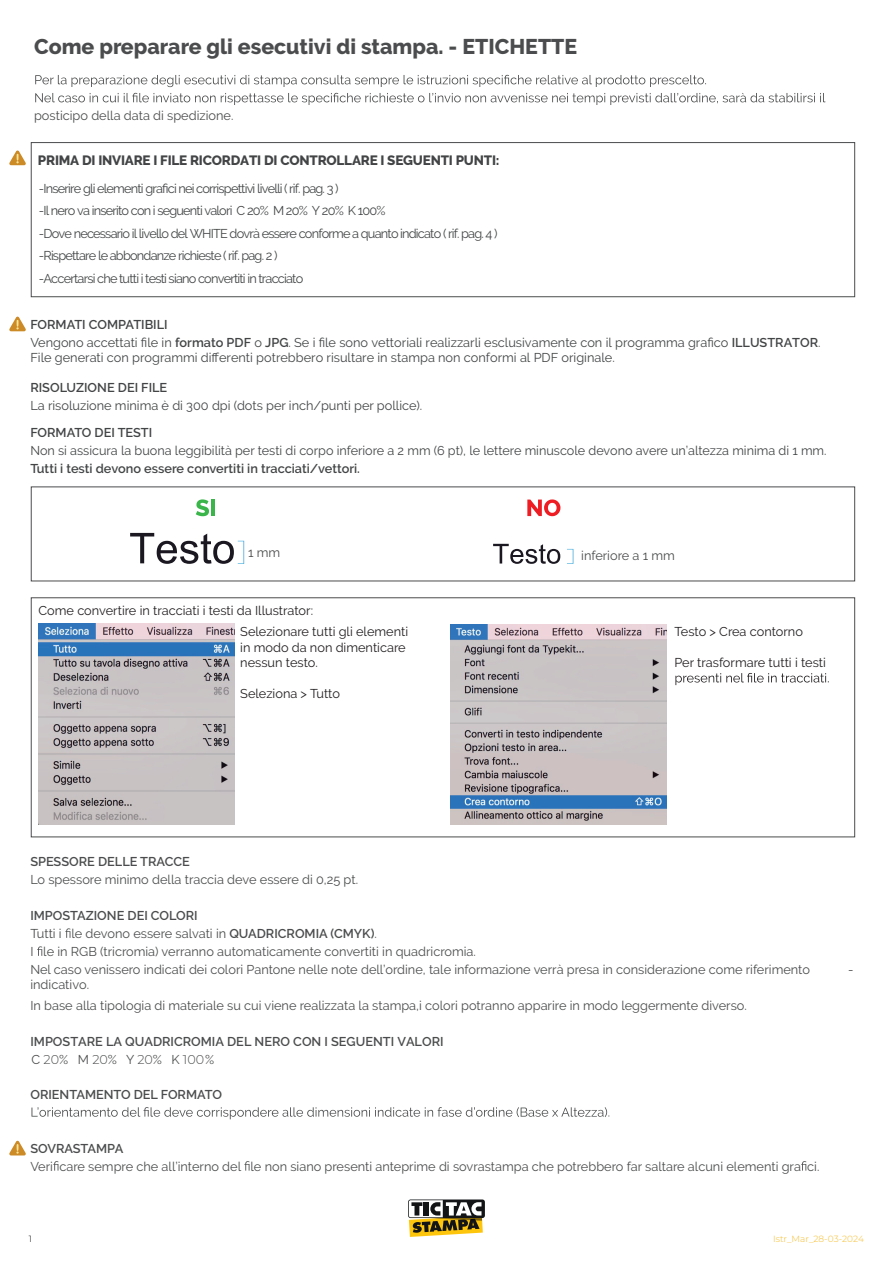
<style>
.page{position:relative;width:893px;height:1263px;background:#fff}
.page>*{position:absolute;margin:0;border:0;box-sizing:border-box;transform-origin:0 0}
.t1{font:800 21.3px "Raleway";color:#4b4c4d}
.t2{font:800 13.5px "Raleway";letter-spacing:-.015em;color:#424445}
.t3{font:12.75px/18px "Raleway";color:#4b4c4d}
.t4{font:12.75px/18px "Raleway";color:#424445}
.t5{font:12.75px/22.5px "Raleway";letter-spacing:-.065em;color:#424445}
.t6{font:12.75px/15.3px "Raleway";color:#231f20}
.t7{font:600 12.75px "Raleway";color:#4b4c4d}
.t8{font:600 12.75px "Raleway";color:#424445}
.t9{font:300 12.75px "Montserrat";color:#4b4c4d}
.t10{font:300 9px "Montserrat";color:#f7bc28}
.t11{font:300 9px "Montserrat";color:#000001}
.s1{font-weight:600}
.s2{font-family:"Raleway";font-weight:400}
</style>
<div class="page">
<svg style="left:35px;top:75px;width:671px;height:12px"></svg>
<svg style="left:35px;top:93px;width:790px;height:12px"></svg>
<svg style="left:65px;top:928px;width:6px;height:10px"></svg>
<svg style="left:37px;top:946px;width:5px;height:10px"></svg>
<svg style="left:32px;top:1107px;width:577px;height:12px"></svg>
<svg style="left:53px;top:1161px;width:6px;height:9px"></svg>
<svg style="left:244px;top:1161px;width:6px;height:9px"></svg>
<svg style="left:801px;top:1161px;width:5px;height:9px"></svg>
<div style="left:31px;top:142px;width:824px;height:155px;border:1px solid #4b4c4d"></div>
<svg style="left:493px;top:544px;width:67px;height:20px"></svg>
<svg style="left:196px;top:499px;width:13px;height:17px"></svg>
<hr style="left:211px;top:499px;width:4px;height:17px;background:#3ab54a">
<svg style="left:527px;top:499px;width:33px;height:17px"></svg>
<svg style="left:567px;top:549px;width:6px;height:15px"></svg>
<svg style="left:130px;top:533px;width:114px;height:31px"></svg>
<img style="left:39px;top:624px;width:195px;height:200px">
<svg style="left:675px;top:673px;width:154px;height:12px"></svg>
<div style="left:31px;top:597px;width:824px;height:240px;border:1px solid #4b4c4d"></div>
<svg style="left:9px;top:1140px;width:17px;height:15px"></svg>
<img style="left:450px;top:625px;width:216px;height:200px">
<svg style="left:9px;top:150px;width:17px;height:15px"></svg>
<svg style="left:9px;top:316px;width:17px;height:15px"></svg>
<svg style="left:408px;top:1199px;width:77px;height:38px"></svg>
<h1 class="t1" style="left:34px;top:34px;width:544px">Come preparare gli esecutivi di stampa. - ETICHETTE</h1>
<p class="t3" style="left:34px;top:107px;width:201px">posticipo della data di spedizione.</p>
<p class="t2" style="left:38px;top:153px;width:463px">PRIMA DI INVIARE I FILE RICORDATI DI CONTROLLARE I SEGUENTI PUNTI:</p>
<p class="t5" style="left:39px;top:177px;width:460px">-Inserire gli elementi grafici nei corrispettivi livelli ( rif. pag. 3 )<br>-Il nero va inserito con i seguenti valori C 20% M 20% Y 20% K 100%<br>-Dove necessario il livello del WHITE dovrà essere conforme a quanto indicato ( rif. pag. 4 ) -Rispettare le abbondanze richieste ( rif. pag. 2 )<br>-Accertarsi che tutti i testi siano convertiti in tracciato</p>
<p class="t4" style="left:30px;top:315px;width:792px"><span class="s1">FORMATI COMPATIBILI<br></span>Vengono accettati file in <span class="s1">formato PDF</span> o <span class="s1">JPG</span>. Se i file sono vettoriali realizzarli esclusivamente con il programma grafico <span class="s1">ILLUSTRATOR</span>.</p>
<p class="t4" style="left:30px;top:348px;width:586px">File generati con programmi differenti potrebbero risultare in stampa non conformi al PDF originale.</p>
<p class="t8" style="left:30px;top:380px;width:138px">RISOLUZIONE DEI FILE</p>
<p class="t4" style="left:30px;top:396px;width:393px">La risoluzione minima è di 300 dpi (dots per inch/punti per pollice).</p>
<p class="t8" style="left:30px;top:425px;width:123px">FORMATO DEI TESTI</p>
<p class="t4" style="left:30px;top:441px;width:798px">Non si assicura la buona leggibilità per testi di corpo inferiore a 2 mm (6 pt), le lettere minuscole devono avere un’altezza minima di 1 mm.</p>
<p class="t8" style="left:30px;top:461px;width:331px">Tutti i testi devono essere convertiti in tracciati/vettori.</p>
<p class="t3" style="left:248px;top:544px;width:34px">1 mm</p>
<p class="t3" style="left:581px;top:547px;width:95px">inferiore a 1 mm</p>
<p class="t6" style="left:39px;top:603px;width:276px">Come convertire in tracciati i testi da Illustrator:</p>
<p class="t6" style="left:240px;top:624px;width:169px">Selezionare tutti gli elementi in modo da non dimenticare nessun testo.</p>
<p class="t6" style="left:240px;top:685px;width:101px">Seleziona &gt; Tutto</p>
<p class="t6" style="left:674px;top:624px;width:130px">Testo &gt; Crea contorno</p>
<p class="t6" style="left:674px;top:655px;width:153px">Per trasformare tutti i testi</p>
<p class="t7" style="left:30px;top:854px;width:161px">SPESSORE DELLE TRACCE</p>
<p class="t3" style="left:30px;top:870px;width:329px">Lo spessore minimo della traccia deve essere di 0,25 pt.</p>
<p class="t3" style="left:30px;top:906px;width:781px"><span class="s1">IMPOSTAZIONE DEI COLORI<br></span>Tutti i le devono essere salvati in <span class="s1">QUADRICROMIA (CMYK)</span>.<br>I le in RGB (tricromia) verranno automaticamente convertiti in quadricromia.<br>Nel caso venissero indicati dei colori Pantone nelle note dell’ordine, tale informazione verrà presa in considerazione come riferimento</p>
<p class="t3" style="left:30px;top:976px;width:60px">indicativo.</p>
<p class="t3" style="left:30px;top:996px;width:718px">In base alla tipologia di materiale su cui viene realizzata la stampa,i colori potranno apparire in modo leggermente diverso.</p>
<p class="t7" style="left:30px;top:1034px;width:415px">IMPOSTARE LA QUADRICROMIA DEL NERO CON I SEGUENTI VALORI</p>
<p class="t9" style="left:32px;top:1051px;width:184px"><span class="s2">C</span> 20<span class="s2">% M</span> 20<span class="s2">% Y</span> 20<span class="s2">% K</span> 100<span class="s2">%</span></p>
<p class="t7" style="left:30px;top:1087px;width:193px">ORIENTAMENTO DEL FORMATO</p>
<p class="t7" style="left:30px;top:1141px;width:94px">SOVRASTAMPA</p>
<p class="t3" style="left:30px;top:1157px;width:791px">Veri care sempre che all’interno del le non siano presenti anteprime di sovrastampa che potrebbero far saltare alcuni elementi gra ci.</p>
<p class="t3" style="left:848px;top:960px;width:7px">-</p>
<p class="t11" style="left:29px;top:1232px;width:5px">1</p>
<p class="t10" style="left:773px;top:1232px;width:92px">Istr_Mar_28-03-2024</p>
</div>
